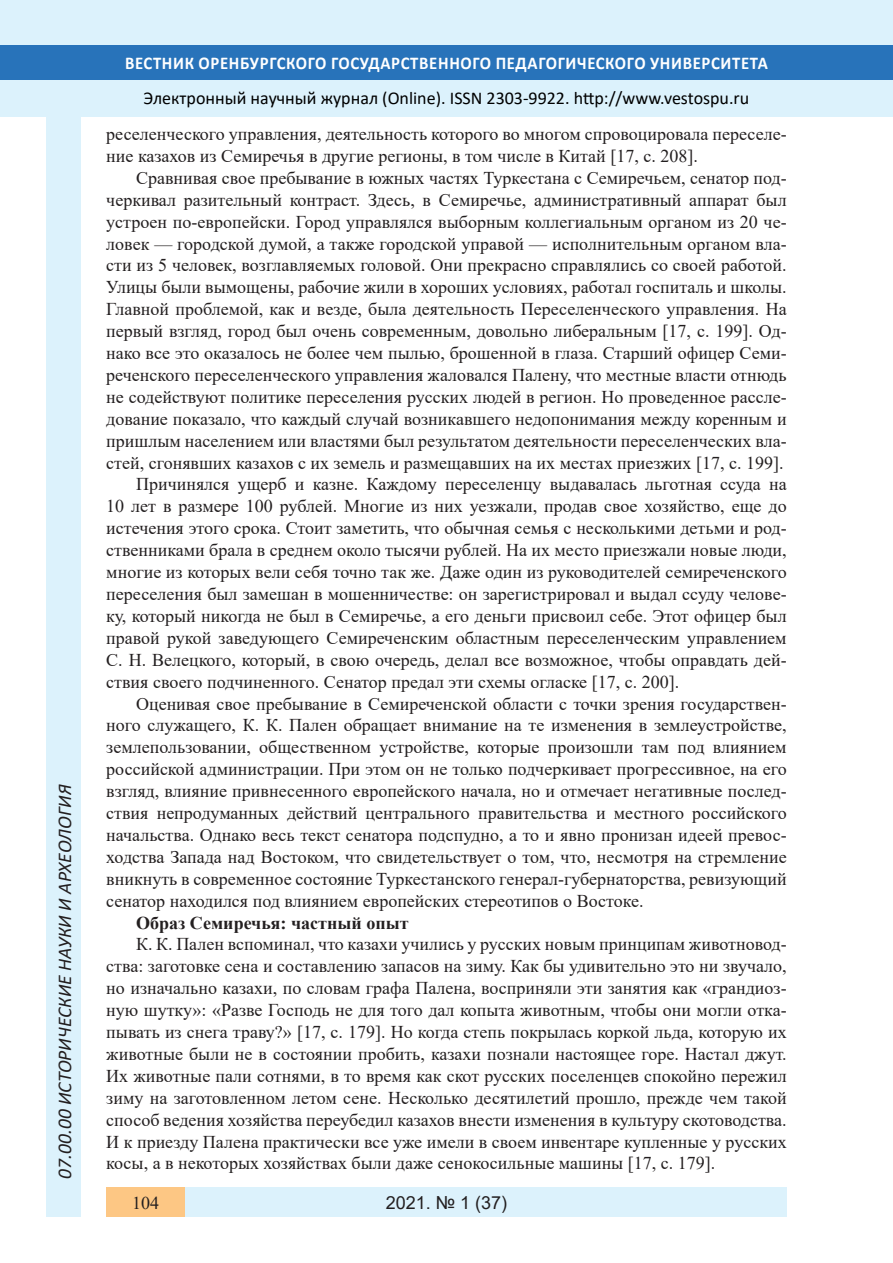
<style>
.page{position:relative;width:893px;height:1263px;background:#fff}
.page>*{position:absolute;margin:0;border:0;box-sizing:border-box;transform-origin:0 0}
.t1{font:italic 19.5px "Calibri";color:#231f20}
.Стиль2{font:18px/21.9px "Times New Roman";color:#231f20;text-align:justify}
.t2{font:18px "Calibri";color:#000}
.t3{font:700 18px "Calibri";letter-spacing:.04em;color:#fff;scale:.93 1}
.Стиль2-2{font:700 18px "Times New Roman";color:#231f20}
.t4{font:18px "Arial";color:#231f20}
.t5{font:700 18px "Book Antiqua";color:#231f20}
</style>
<div class="page">
<div style="left:0;top:0;width:893px;height:116px;background:#dcf2fc"></div>
<div style="left:0;top:45px;width:893px;height:34px;background:#2873ba"></div>
<div style="left:106px;top:1188px;width:681px;height:29px;background:#dcf2fc"></div>
<div style="left:106px;top:1188px;width:79px;height:29px;background:#fdc784"></div>
<div style="left:47px;top:116px;width:34px;height:1101px;background:#dcf2fc"></div>
<p class="t1" style="left:51px;top:1179px;width:395px;rotate:-90deg">07.00.00 ИСТОРИЧЕСКИЕ НАУКИ И АРХЕОЛОГИЯ</p>
<p class="t1" style="left:51px;top:1105px;width:206px;rotate:-90deg">БИОЛОГИЧЕСКИЕ НАУКИ</p>
<p class="t1" style="left:51px;top:1169px;width:11px;rotate:-90deg">3</p>
<p class="t3" style="left:125px;top:50px;width:693px">ВЕСТНИК ОРЕНБУРГСКОГО ГОСУДАРСТВЕННОГО ПЕДАГОГИЧЕСКОГО УНИВЕРСИТЕТА</p>
<p class="t2" style="left:144px;top:85px;width:607px">Электронный научный журнал (Online). ISSN 2303-9922. http://www.vestospu.ru</p>
<p class="t2" style="left:583px;top:85px;width:13px">t</p>
<p class="t2" style="left:583px;top:85px;width:13px">t</p>
<p class="Стиль2" style="left:106px;top:122px;width:682px">реселенческого управления, деятельность которого во многом спровоцировала переселе&shy;ние казахов из Семиречья в другие регионы, в том числе в Китай [17, с. 208].</p>
<p class="Стиль2" style="left:106px;top:166px;width:682px;text-indent:30px">Сравнивая свое пребывание в южных частях Туркестана с Семиречьем, сенатор под&shy;черкивал разительный контраст. Здесь, в Семиречье, административный аппарат был устроен по-европейски. Город управлялся выборным коллегиальным органом из 20 че&shy;ловек — городской думой, а также городской управой — исполнительным органом вла&shy;сти из 5 человек, возглавляемых головой. Они прекрасно справлялись со своей работой.<br>Улицы были вымощены, рабочие жили в хороших условиях, работал госпиталь и школы.<br>Главной проблемой, как и везде, была деятельность Переселенческого управления. На первый взгляд, город был очень современным, довольно либеральным [17, с. 199]. Од&shy;нако все это оказалось не более чем пылью, брошенной в глаза. Старший офицер Семи&shy;реченского переселенческого управления жаловался Палену, что местные власти отнюдь не содействуют политике переселения русских людей в регион. Но проведенное рассле&shy;дование показало, что каждый случай возникавшего недопонимания между коренным и пришлым населением или властями был результатом деятельности переселенческих вла&shy;стей, сгонявших казахов с их земель и размещавших на их местах приезжих [17, с. 199].</p>
<p class="Стиль2" style="left:106px;top:473px;width:682px;text-indent:30px">Причинялся ущерб и казне. Каждому переселенцу выдавалась льготная ссуда на 10 лет в размере 100 рублей. Многие из них уезжали, продав свое хозяйство, еще до истечения этого срока. Стоит заметить, что обычная семья с несколькими детьми и род&shy;ственниками брала в среднем около тысячи рублей. На их место приезжали новые люди, многие из которых вели себя точно так же. Даже один из руководителей семиреченского переселения был замешан в мошенничестве: он зарегистрировал и выдал ссуду челове&shy;ку, который никогда не был в Семиречье, а его деньги присвоил себе. Этот офицер был правой рукой заведующего Семиреченским областным переселенческим управлением С. Н. Велецкого, который, в свою очередь, делал все возможное, чтобы оправдать дей&shy;ствия своего подчиненного. Сенатор предал эти схемы огласке [17, с. 200].</p>
<p class="Стиль2" style="left:106px;top:692px;width:682px;text-indent:30px">Оценивая свое пребывание в Семиреченской области с точки зрения государствен&shy;ного служащего, К. К. Пален обращает внимание на те изменения в землеустройстве, землепользовании, общественном устройстве, которые произошли там под влиянием российской администрации. При этом он не только подчеркивает прогрессивное, на его взгляд, влияние привнесенного европейского начала, но и отмечает негативные послед&shy;ствия непродуманных действий центрального правительства и местного российского начальства. Однако весь текст сенатора подспудно, а то и явно пронизан идеей превос&shy;ходства Запада над Востоком, что свидетельствует о том, что, несмотря на стремление вникнуть в современное состояние Туркестанского генерал-губернаторства, ревизующий сенатор находился под влиянием европейских стереотипов о Востоке.</p>
<p class="Стиль2-2" style="left:136px;top:909px;width:274px">Образ Семиречья: частный опыт</p>
<p class="Стиль2" style="left:106px;top:933px;width:682px;text-indent:30px">К. К. Пален вспоминал, что казахи учились у русских новым принципам животновод&shy;ства: заготовке сена и составлению запасов на зиму. Как бы удивительно это ни звучало, но изначально казахи, по словам графа Палена, восприняли эти занятия как «грандиоз&shy;ную шутку»: «Разве Господь не для того дал копыта животным, чтобы они могли отка&shy;пывать из снега траву?» [17, с. 179]. Но когда степь покрылась коркой льда, которую их животные были не в состоянии пробить, казахи познали настоящее горе. Настал джут.<br>Их животные пали сотнями, в то время как скот русских поселенцев спокойно пережил зиму на заготовленном летом сене. Несколько десятилетий прошло, прежде чем такой способ ведения хозяйства переубедил казахов внести изменения в культуру скотоводства.<br>И к приезду Палена практически все уже имели в своем инвентаре купленные у русских косы, а в некоторых хозяйствах были даже сенокосильные машины [17, с. 179].</p>
<p class="t5" style="left:390px;top:1190px;width:37px">2018</p>
<p class="t5" style="left:479px;top:1190px;width:25px">25)</p>
<p class="t4" style="left:386px;top:1190px;width:123px">2021. № 1 (37)</p>
<p class="Стиль2" style="left:132px;top:1191px;width:28px">104</p>
<p class="t5" style="left:460px;top:1190px;width:39px">2 6</p>
</div>
